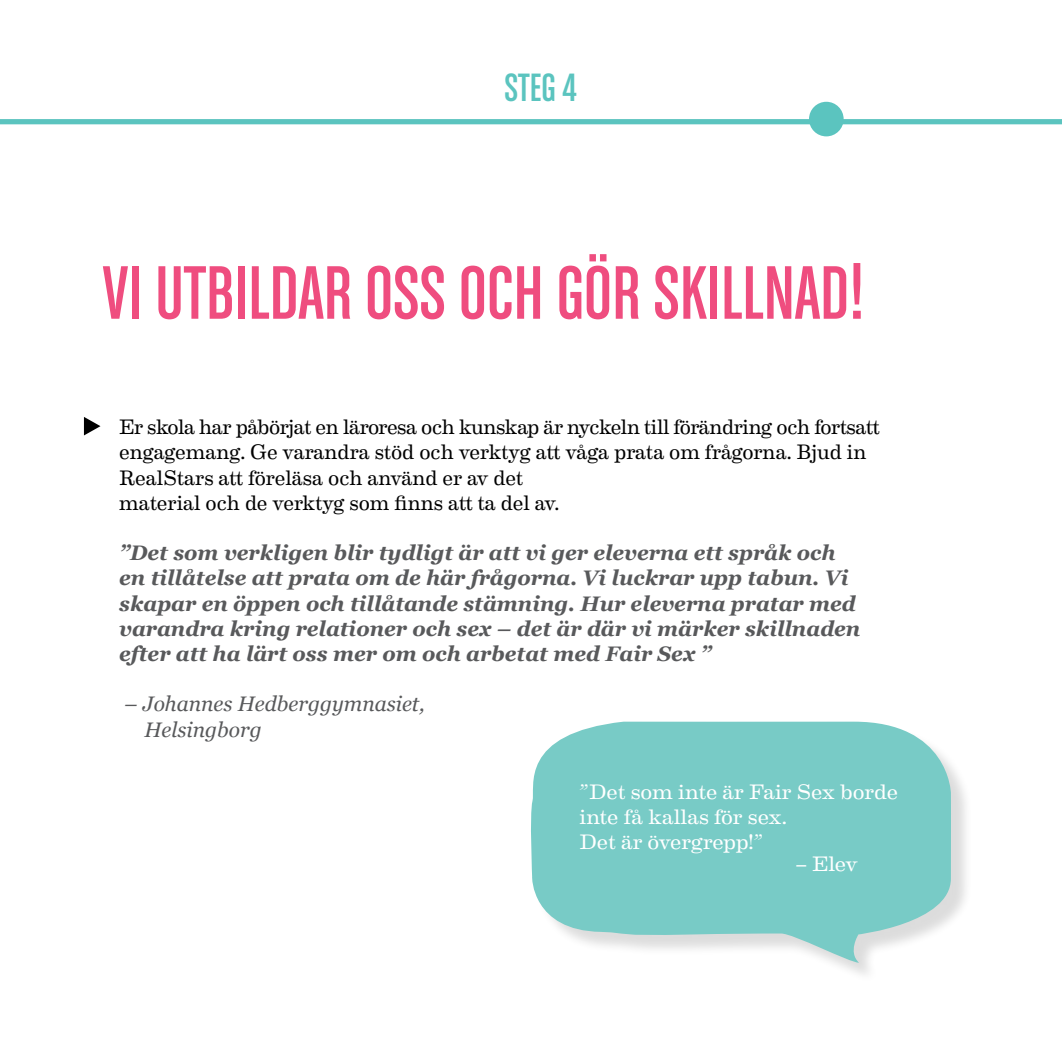
<style>
.page{position:relative;width:1062px;height:1062px;background:#fff}
.page>*{position:absolute;margin:0;border:0;box-sizing:border-box;transform-origin:0 0}
.t1{font:80.5px "Chalet Comprime Cologne Sixty";color:#ef4d7f}
.t2{font:42px "Chalet Comprime Cologne Sixty";color:#5bc4bf}
.t3{font:italic 700 21px/25.2px "Georgia";color:#58595b}
.t4{font:21px/25.2px "Eames Century Modern";letter-spacing:-.015em;color:#000}
.t5{font:21px/25.2px "Eames Century Modern";letter-spacing:-.005em;color:#fff;scale:1.06 1}
.t6{font:italic 21px/25.2px "Georgia";color:#58595b}
</style>
<div class="page">
<div style="left:0;top:119px;width:1062px;height:5px;background:#5bc4bf"></div>
<div style="left:809px;top:102px;width:34px;height:34px;background:#5bc4bf;border-radius:50%"></div>
<div style="left:533px;top:724px;width:439px;height:259px;background:#000;opacity:.14"></div>
<svg style="left:531px;top:721px;width:420px;height:241px;background:#8cd1cd"></svg>
<svg style="left:84px;top:417px;width:16px;height:18px"></svg>
<h2 class="t2" style="left:504px;top:64px;width:74px">STEG 4</h2>
<h1 class="t1" style="left:103px;top:248px;width:763px">VI UTBILDAR OSS OCH GÖR SKILLNAD!</h1>
<p class="t4" style="left:119px;top:413px;width:762px">Er skola har påbörjat en läroresa och kunskap är nyckeln till förändring och fortsatt engagemang. Ge varandra stöd och verktyg att våga prata om frågorna. Bjud in RealStars att föreläsa och använd er av det<br>material och de verktyg som finns att ta del av.</p>
<p class="t3" style="left:119px;top:539px;width:742px">”Det som verkligen blir tydligt är att vi ger eleverna ett språk och en tillåtelse att prata om de här frågorna. Vi luckrar upp tabun. Vi skapar en öppen och tillåtande stämning. Hur eleverna pratar med varandra kring relationer och sex – det är där vi märker skillnaden efter att ha lärt oss mer om och arbetat med Fair Sex ”</p>
<p class="t6" style="left:144px;top:690px;width:282px;text-indent:-20px">– Johannes Hedberggymnasiet,<br>Helsingborg</p>
<p class="t5" style="left:579px;top:777px;width:302px">”Det som inte är Fair Sex borde inte få kallas för sex.<br>Det är övergrepp!”</p>
<p class="t5" style="left:796px;top:850px;width:60px">– Elev</p>
</div>
